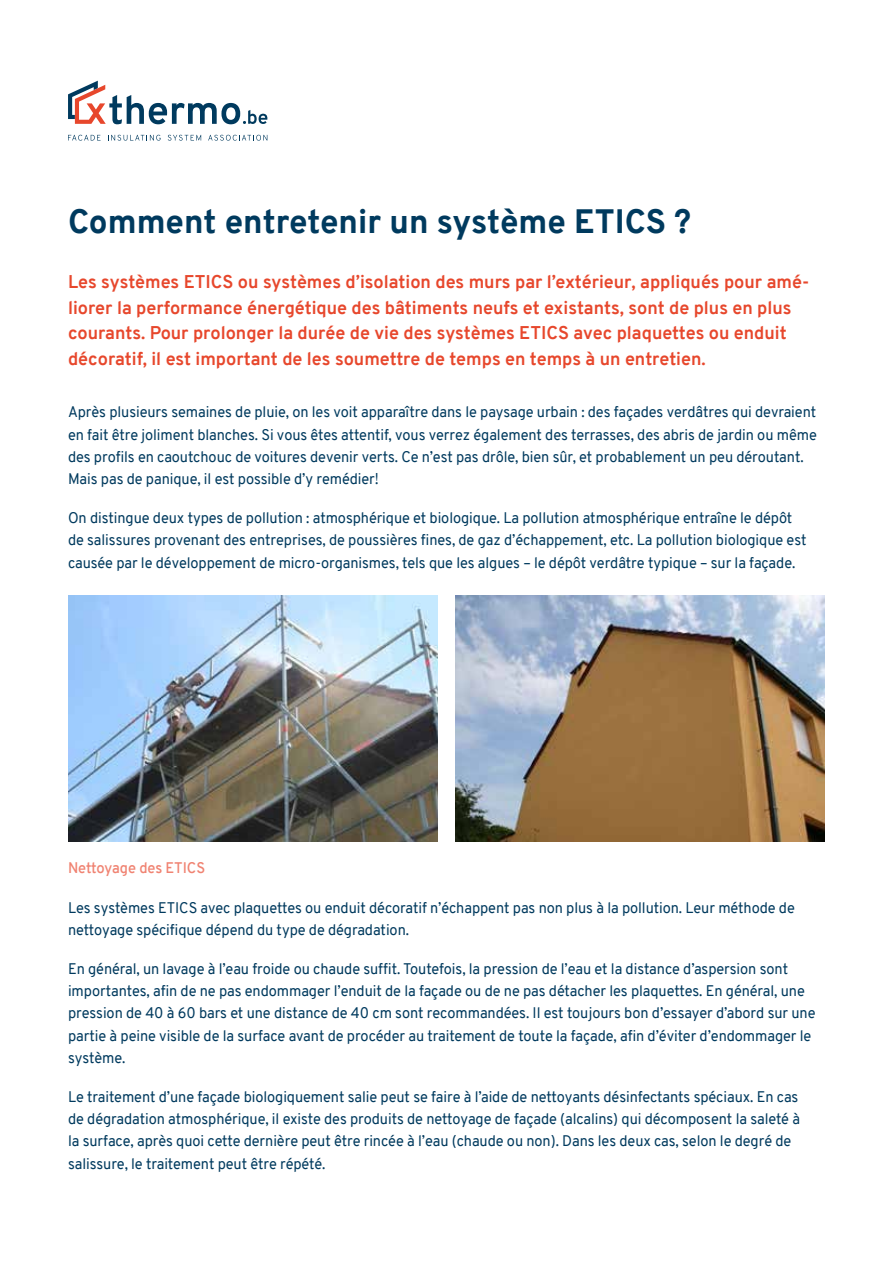
<style>
.page{position:relative;width:893px;height:1263px;background:#fff}
.page>*{position:absolute;margin:0;border:0;box-sizing:border-box;transform-origin:0 0}
.t1{font:800 33px "Overpass";color:#003a5e}
.t2{font:700 18px/25.5px "Overpass";color:#e7472c}
.t3{font:15px/22.2px "Overpass";letter-spacing:-.005em;color:#003a5e}
.t4{font:600 15px "Overpass";letter-spacing:-.005em;color:#f08372}
</style>
<div class="page">
<svg style="left:68px;top:135px;width:33px;height:6px"></svg>
<svg style="left:108px;top:135px;width:53px;height:6px"></svg>
<svg style="left:168px;top:135px;width:33px;height:6px"></svg>
<svg style="left:208px;top:135px;width:59px;height:6px"></svg>
<svg style="left:68px;top:81px;width:199px;height:43px"></svg>
<img style="left:68px;top:595px;width:370px;height:247px">
<img style="left:455px;top:595px;width:370px;height:247px">
<h1 class="t1" style="left:68px;top:198px;width:625px">Comment entretenir un système ETICS ?</h1>
<p class="t2" style="left:68px;top:269px;width:743px">Les systèmes ETICS ou systèmes d’isolation des murs par l’extérieur, appliqués pour amé&shy;liorer la performance énergétique des bâtiments neufs et existants, sont de plus en plus courants. Pour prolonger la durée de vie des systèmes ETICS avec plaquettes ou enduit décoratif, il est important de les soumettre de temps en temps à un entretien.</p>
<p class="t3" style="left:68px;top:401px;width:750px">Après plusieurs semaines de pluie, on les voit apparaître dans le paysage urbain : des façades verdâtres qui devraient en fait être joliment blanches. Si vous êtes attentif, vous verrez également des terrasses, des abris de jardin ou même des profils en caoutchouc de voitures devenir verts. Ce n’est pas drôle, bien sûr, et probablement un peu déroutant.<br>Mais pas de panique, il est possible d’y remédier!</p>
<p class="t3" style="left:68px;top:507px;width:740px">On distingue deux types de pollution : atmosphérique et biologique. La pollution atmosphérique entraîne le dépôt de salissures provenant des entreprises, de poussières fines, de gaz d’échappement, etc. La pollution biologique est causée par le développement de micro-organismes, tels que les algues – le dépôt verdâtre typique – sur la façade.</p>
<p class="t4" style="left:68px;top:857px;width:139px">Nettoyage des ETICS</p>
<p class="t3" style="left:68px;top:896px;width:728px">Les systèmes ETICS avec plaquettes ou enduit décoratif n’échappent pas non plus à la pollution. Leur méthode de nettoyage spécifique dépend du type de dégradation.</p>
<p class="t3" style="left:68px;top:958px;width:749px">En général, un lavage à l’eau froide ou chaude suffit. Toutefois, la pression de l’eau et la distance d’aspersion sont importantes, afin de ne pas endommager l’enduit de la façade ou de ne pas détacher les plaquettes. En général, une pression de 40 à 60 bars et une distance de 40 cm sont recommandées. Il est toujours bon d’essayer d’abord sur une partie à peine visible de la surface avant de procéder au traitement de toute la façade, afin d’éviter d’endommager le système.</p>
<p class="t3" style="left:68px;top:1086px;width:733px">Le traitement d’une façade biologiquement salie peut se faire à l’aide de nettoyants désinfectants spéciaux. En cas de dégradation atmosphérique, il existe des produits de nettoyage de façade (alcalins) qui décomposent la saleté à la surface, après quoi cette dernière peut être rincée à l’eau (chaude ou non). Dans les deux cas, selon le degré de salissure, le traitement peut être répété.</p>
</div>
